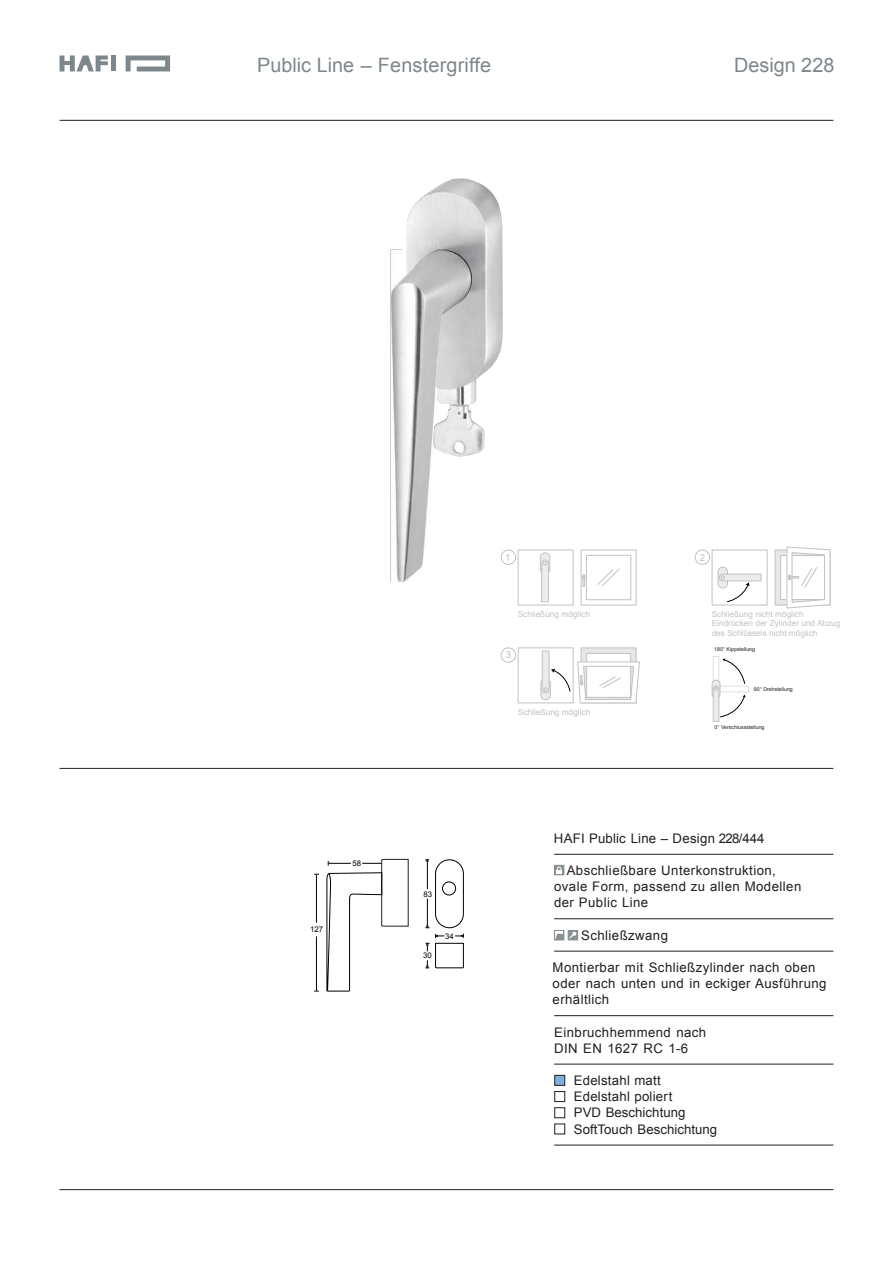
<style>
.page{position:relative;width:893px;height:1263px;background:#fff}
.page>*{position:absolute;margin:0;border:0;box-sizing:border-box;transform-origin:0 0}
.t1{font:19.8px "Arial";color:#7e878c}
.t2{font:13.2px/16.2px "Arial";letter-spacing:.03em;color:#231e1d}
.t3{font:13.2px/16.2px "Arial";letter-spacing:.005em;color:#231e1d}
.t4{font:13.2px "Arial";letter-spacing:.01em;color:#231e1d}
.t5{font:9.75px "Arial";color:#c2c2c2}
.t6{font:8.25px/9.8px "Arial";color:#c2c2c2}
.t7{font:7.8px "Arial";color:#000}
.t8{font:5.25px "Arial";color:#221e1f}
</style>
<div class="page">
<hr style="left:60px;top:120px;width:773px;height:1px;background:#231e1d">
<hr style="left:60px;top:1189px;width:773px;height:1px;background:#231e1d">
<hr style="left:60px;top:768px;width:773px;height:1px;background:#231e1d">
<svg style="left:60px;top:55px;width:48px;height:16px"></svg>
<svg style="left:126px;top:55px;width:44px;height:16px"></svg>
<div style="left:111px;top:55px;width:5px;height:16px;background:#7e878c"></div>
<hr style="left:554px;top:854px;width:279px;height:1px;background:#231e1d">
<svg style="left:425px;top:859px;width:39px;height:109px"></svg>
<img style="left:406px;top:178px;width:97px;height:277px">
<img style="left:390px;top:249px;width:81px;height:333px">
<hr style="left:316px;top:876px;width:1px;height:47px;background:#000">
<hr style="left:316px;top:936px;width:1px;height:53px;background:#000">
<svg style="left:314px;top:989px;width:5px;height:3px"></svg>
<svg style="left:326px;top:859px;width:83px;height:132px"></svg>
<hr style="left:554px;top:951px;width:279px;height:1px;background:#231e1d">
<hr style="left:554px;top:1015px;width:279px;height:1px;background:#231e1d">
<div style="left:554px;top:865px;width:10px;height:10px;background:#888f93;border:1px solid #888f93"></div>
<svg style="left:556px;top:866px;width:6px;height:7px"></svg>
<hr style="left:554px;top:1064px;width:279px;height:1px;background:#231e1d">
<hr style="left:554px;top:1145px;width:279px;height:1px;background:#231e1d">
<div style="left:555px;top:1075px;width:10px;height:10px;background:#7cafde;border:1px solid #231e1d"></div>
<div style="left:555px;top:1091px;width:10px;height:11px;background:#fff;border:1px solid #231e1d"></div>
<div style="left:555px;top:1107px;width:10px;height:11px;border:1px solid #231e1d"></div>
<div style="left:555px;top:1124px;width:10px;height:10px;background:#fff;border:1px solid #231e1d"></div>
<hr style="left:554px;top:918px;width:279px;height:1px;background:#231e1d">
<div style="left:554px;top:930px;width:10px;height:10px;background:#878f92"></div>
<div style="left:568px;top:930px;width:10px;height:10px;background:#878f92"></div>
<svg style="left:555px;top:931px;width:22px;height:9px"></svg>
<div style="left:518px;top:550px;width:56px;height:55px;border:1px solid #c2c2c2"></div>
<div style="left:540px;top:552px;width:10px;height:22px;background:#ececec;border:1px solid #c4c2c2;border-radius:5px"></div>
<svg style="left:541px;top:559px;width:8px;height:43px"></svg>
<div style="left:581px;top:549px;width:56px;height:56px;border:1px solid #c2c2c2"></div>
<div style="left:586px;top:555px;width:45px;height:45px;border:1px solid #c2c2c2"></div>
<svg style="left:598px;top:569px;width:22px;height:17px"></svg>
<svg style="left:582px;top:575px;width:3px;height:12px"></svg>
<div style="left:501px;top:550px;width:15px;height:15px;border:1px solid #c2c2c2;border-radius:50%"></div>
<div style="left:712px;top:549px;width:56px;height:56px;border:1px solid #c2c2c2"></div>
<div style="left:718px;top:567px;width:10px;height:21px;background:#ececec;border:1px solid #c2c2c2;border-radius:5px"></div>
<svg style="left:718px;top:573px;width:44px;height:29px"></svg>
<div style="left:581px;top:647px;width:56px;height:56px;background:#e6e7e8;border:1px solid #c2c2c2"></div>
<div style="left:586px;top:653px;width:45px;height:45px;background:#fff;border:1px solid #c2c2c2"></div>
<div style="left:695px;top:550px;width:15px;height:15px;border:1px solid #c2c2c2;border-radius:50%"></div>
<svg style="left:712px;top:656px;width:37px;height:66px"></svg>
<div style="left:541px;top:678px;width:10px;height:22px;background:#ececec;border:1px solid #c2c2c2;border-radius:5px"></div>
<svg style="left:541px;top:650px;width:29px;height:43px"></svg>
<div style="left:518px;top:647px;width:56px;height:56px;border:1px solid #c2c2c2"></div>
<div style="left:775px;top:549px;width:56px;height:56px;background:#e6e7e8;border:1px solid #c2c2c2"></div>
<div style="left:780px;top:555px;width:45px;height:45px;background:#fff;border:1px solid #c2c2c2"></div>
<svg style="left:577px;top:661px;width:63px;height:43px"></svg>
<div style="left:501px;top:648px;width:15px;height:14px;border:1px solid #c2c2c2;border-radius:50%"></div>
<svg style="left:786px;top:546px;width:45px;height:63px"></svg>
<h1 class="t1" style="left:257px;top:52px;width:235px">Public Line – Fenstergriffe</h1>
<h1 class="t1" style="left:734px;top:52px;width:102px">Design 228</h1>
<p class="t7" style="left:310px;top:924px;width:15px">127</p>
<p class="t7" style="left:352px;top:858px;width:10px">58</p>
<p class="t7" style="left:424px;top:889px;width:10px">83</p>
<p class="t7" style="left:423px;top:950px;width:10px">30</p>
<p class="t7" style="left:445px;top:931px;width:10px">34</p>
<p class="t5" style="left:505px;top:551px;width:7px">1</p>
<p class="t5" style="left:700px;top:551px;width:7px">2</p>
<p class="t6" style="left:518px;top:609px;width:74px">Schließung möglich</p>
<p class="t6" style="left:712px;top:609px;width:130px">Schließung nicht möglich<br>Eindrücken der Zylinder und Abzug des Schlüssels nicht möglich</p>
<p class="t5" style="left:506px;top:649px;width:7px">3</p>
<p class="t6" style="left:518px;top:707px;width:74px">Schließung möglich</p>
<p class="t8" style="left:714px;top:646px;width:42px">180° Kippstellung</p>
<p class="t8" style="left:754px;top:685px;width:40px">90° Drehstellung</p>
<p class="t8" style="left:714px;top:724px;width:52px">0° Verschlussstellung</p>
<p class="t4" style="left:554px;top:829px;width:212px">HAFI Public Line – Design 228/444</p>
<p class="t2" style="left:554px;top:862px;width:249px;text-indent:13px">Abschließbare Unterkonstruktion, ovale Form, passend zu allen Modellen der Public Line</p>
<p class="t2" style="left:581px;top:927px;width:88px">Schließzwang</p>
<p class="t2" style="left:553px;top:959px;width:275px">Montierbar mit Schließzylinder nach oben oder nach unten und in eckiger Ausführung erhältlich</p>
<p class="t2" style="left:554px;top:1024px;width:153px">Einbruchhemmend nach<br>DIN EN 1627 RC 1-6</p>
<p class="t3" style="left:574px;top:1072px;width:145px">Edelstahl matt<br>Edelstahl poliert<br>PVD Beschichtung<br>SoftTouch Beschichtung</p>
</div>
